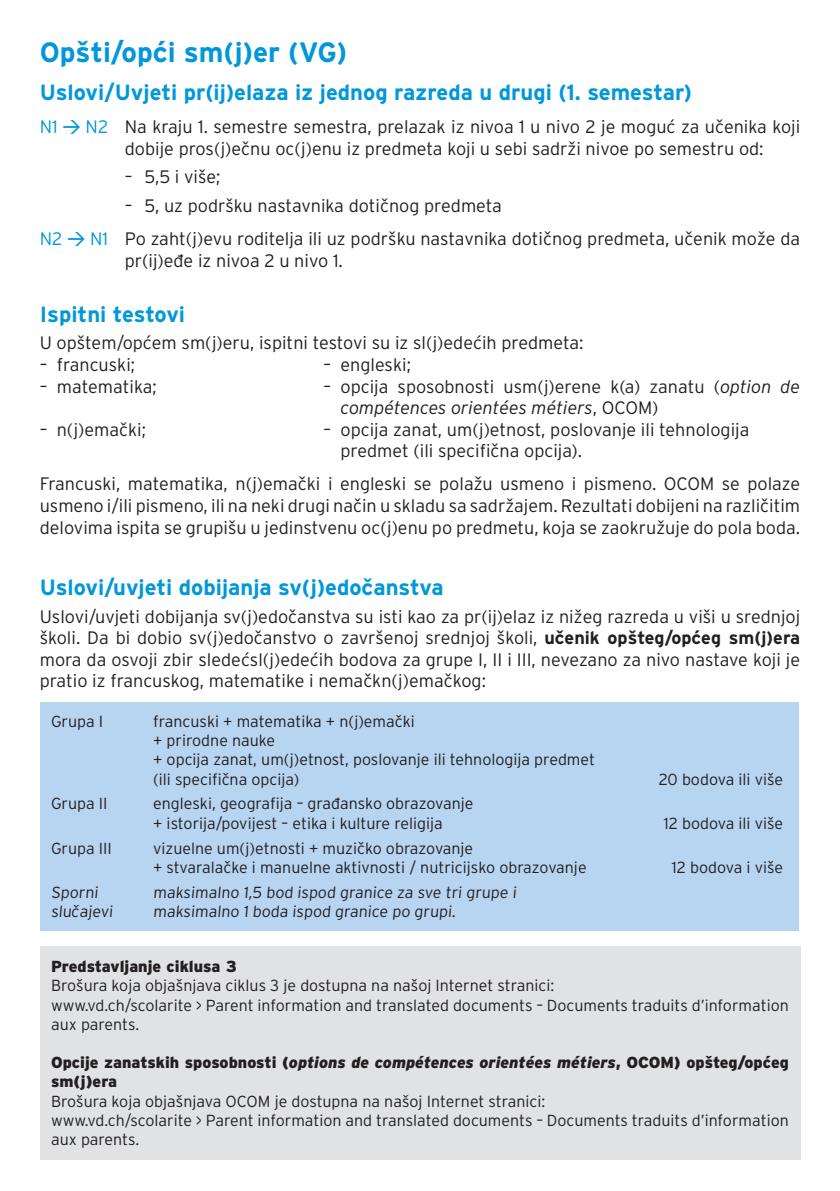
<style>
.page{position:relative;width:840px;height:1191px;background:#fff}
.page>*{position:absolute;margin:0;border:0;box-sizing:border-box;transform-origin:0 0}
._3-titre_1{font:700 28px "Interstate";color:#0097db}
._4-titre_2{font:700 22px "Interstate";color:#0097db}
._1-texte{font:300 18px/21.6px "Interstate";color:#231f20}
._1-texte-2{font:300 16px/19.2px "Interstate";color:#231f20}
._10-titre_encadré{font:900 16px/19.2px "Interstate";color:#231f20}
._1-texte-3{font:900 16px "Interstate";color:#231f20}
.s1{font-family:"Interstate Bold Serbe";font-weight:400}
.s2{color:#0097db}
.s3{font-family:"DIN";font-weight:500;color:#0097db}
.s4{font-family:"Interstate Light Serbe";font-weight:400}
.s5{font-style:italic}
.s6{font-weight:700}
.s7{font-family:"Interstate Light Italic Serbe";font-weight:400}
.s8{font-family:"Interstate Black Serbe";font-weight:400}
</style>
<div class="page">
<div style="left:40px;top:702px;width:758px;height:229px;background:#b7d4f1"></div>
<div style="left:40px;top:946px;width:759px;height:214px;background:#e1e2e4"></div>
<p class="_3-titre_1" style="left:40px;top:37px;width:309px">Opšti/op<span class="s1">◊</span>i sm(j)er (VG)</p>
<p class="_4-titre_2" style="left:40px;top:80px;width:653px">Uslovi/Uvjeti pr(ij)elaza iz jednog razreda u drugi (1. semestar)</p>
<p class="_1-texte" style="left:125px;top:116px;width:676px;text-indent:-85px"><span class="s2">N1</span> <span class="s3">&gt;</span> <span class="s2">N2</span> Na kraju 1. semestre semestra, prelazak iz nivoa 1 u nivo 2 je mogu<span class="s4">◊</span> za u<span class="s4">÷</span>enika koji dobije pros(j)e<span class="s4">÷</span>nu oc(j)enu iz predmeta koji u sebi sadrži nivoe po semestru od:</p>
<p class="_1-texte" style="left:125px;top:166px;width:97px">– 5,5 i više;</p>
<p class="_1-texte" style="left:125px;top:195px;width:378px">– 5, uz podršku nastavnika doti<span class="s4">÷</span>nog predmeta</p>
<p class="_1-texte" style="left:125px;top:228px;width:676px;text-indent:-85px"><span class="s2">N2</span> <span class="s3">&gt;</span> <span class="s2">N1</span> Po zaht(j)evu roditelja ili uz podršku nastavnika doti<span class="s4">÷</span>nog predmeta, u<span class="s4">÷</span>enik može da pr(ij)e<span class="s4">∞</span>e iz nivoa 2 u nivo 1.</p>
<p class="_4-titre_2" style="left:40px;top:302px;width:147px">Ispitni testovi</p>
<p class="_1-texte" style="left:40px;top:332px;width:545px">U opštem/op<span class="s4">◊</span>em sm(j)eru, ispitni testovi su iz sl(j)ede<span class="s4">◊</span>ih predmeta:</p>
<p class="_1-texte" style="left:40px;top:353px;width:97px">– francuski;</p>
<p class="_1-texte" style="left:323px;top:353px;width:89px">– engleski;</p>
<p class="_1-texte" style="left:40px;top:375px;width:118px">– matematika;</p>
<p class="_1-texte" style="left:340px;top:375px;width:461px;text-indent:-17px">– opcija sposobnosti usm(j)erene k(a) zanatu (<span class="s5">option de compétences orientées métiers</span>, OCOM)</p>
<p class="_1-texte" style="left:40px;top:418px;width:108px">– n(j)ema<span class="s4">÷</span>ki;</p>
<p class="_1-texte" style="left:340px;top:418px;width:410px;text-indent:-17px">– opcija zanat, um(j)etnost, poslovanje ili tehnologija predmet (ili specifi<span class="s4">÷</span>na opcija).</p>
<p class="_1-texte" style="left:40px;top:473px;width:761px;text-align:justify">Francuski, matematika, n(j)ema<span class="s4">÷</span>ki i engleski se polažu usmeno i pismeno. OCOM se polaze usmeno i/ili pismeno, ili na neki drugi na<span class="s4">÷</span>in u skladu sa sadržajem. Rezultati dobijeni na razli<span class="s4">÷</span>itim delovima ispita se grupišu u jedinstvenu oc(j)enu po predmetu, koja se zaokružuje do pola boda.</p>
<p class="_4-titre_2" style="left:40px;top:575px;width:405px">Uslovi/uvjeti dobijanja sv(j)edo<span class="s1">÷</span>anstva</p>
<p class="_1-texte" style="left:40px;top:605px;width:761px;text-align:justify">Uslovi/uvjeti dobijanja sv(j)edo<span class="s4">÷</span>anstva su isti kao za pr(ij)elaz iz nižeg razreda u viši u srednjoj školi. Da bi dobio sv(j)edo<span class="s4">÷</span>anstvo o završenoj srednjoj školi, <span class="s6">u</span><span class="s1">÷</span><span class="s6">enik opšteg/op</span><span class="s1">◊</span><span class="s6">eg sm(j)era </span>mora da osvoji zbir slede<span class="s4">◊</span>sl(j)ede<span class="s4">◊</span>ih bodova za grupe I, II i III, nevezano za nivo nastave koji je pratio iz francuskog, matematike i nema<span class="s4">÷</span>kn(j)ema<span class="s4">÷</span>kog:</p>
<p class="_1-texte-2" style="left:51px;top:711px;width:54px">Grupa I</p>
<p class="_1-texte-2" style="left:153px;top:711px;width:263px">francuski + matematika + n(j)ema<span class="s4">÷</span>ki</p>
<p class="_1-texte-2" style="left:153px;top:731px;width:123px">+ prirodne nauke</p>
<p class="_1-texte-2" style="left:153px;top:750px;width:443px">+ opcija zanat, um(j)etnost, poslovanje ili tehnologija predmet</p>
<p class="_1-texte-2" style="left:153px;top:769px;width:147px">(ili specifi<span class="s4">÷</span>na opcija)</p>
<p class="_1-texte-2" style="left:658px;top:769px;width:126px">20 bodova ili više</p>
<p class="_1-texte-2" style="left:51px;top:794px;width:58px">Grupa II</p>
<p class="_1-texte-2" style="left:153px;top:794px;width:321px">engleski, geografija – gra<span class="s4">∞</span>ansko obrazovanje</p>
<p class="_1-texte-2" style="left:153px;top:813px;width:291px">+ istorija/povijest – etika i kulture religija</p>
<p class="_1-texte-2" style="left:663px;top:813px;width:121px">12 bodova ili više</p>
<p class="_1-texte-2" style="left:51px;top:838px;width:62px">Grupa III</p>
<p class="_1-texte-2" style="left:153px;top:838px;width:321px">vizuelne um(j)etnosti + muzi<span class="s4">÷</span>ko obrazovanje</p>
<p class="_1-texte-2" style="left:153px;top:857px;width:434px">+ stvarala<span class="s4">÷</span>ke i manuelne aktivnosti / nutricijsko obrazovanje</p>
<p class="_1-texte-2" style="left:671px;top:857px;width:113px">12 bodova i više</p>
<p class="_1-texte-2" style="left:51px;top:882px;width:50px">Sporni</p>
<p class="_1-texte-2" style="left:153px;top:882px;width:366px">maksimalno 1,5 bod ispod granice za sve tri grupe i</p>
<p class="_1-texte-2" style="left:51px;top:901px;width:65px">slu<span class="s7">÷</span>ajevi</p>
<p class="_1-texte-2" style="left:153px;top:901px;width:305px">maksimalno 1 boda ispod granice po grupi.</p>
<p class="_1-texte-3" style="left:51px;top:957px;width:187px">Predstavljanje ciklusa 3</p>
<p class="_1-texte-2" style="left:51px;top:976px;width:504px">Brošura koja objašnjava ciklus 3 je dostupna na našoj Internet stranici:</p>
<p class="_1-texte-2" style="left:51px;top:995px;width:738px">www.vd.ch/scolarite &gt; Parent information and translated documents – Documents traduits d’information aux parents.</p>
<p class="_10-titre_encadré" style="left:51px;top:1052px;width:738px">Opcije zanatskih sposobnosti (<span class="s5">options de compétences orientées métiers</span>, OCOM) opšteg/op<span class="s8">◊</span>eg sm(j)era</p>
<p class="_1-texte-2" style="left:51px;top:1091px;width:495px">Brošura koja objašnjava OCOM je dostupna na našoj Internet stranici:</p>
<p class="_1-texte-2" style="left:51px;top:1110px;width:738px">www.vd.ch/scolarite &gt; Parent information and translated documents – Documents traduits d’information aux parents.</p>
</div>
